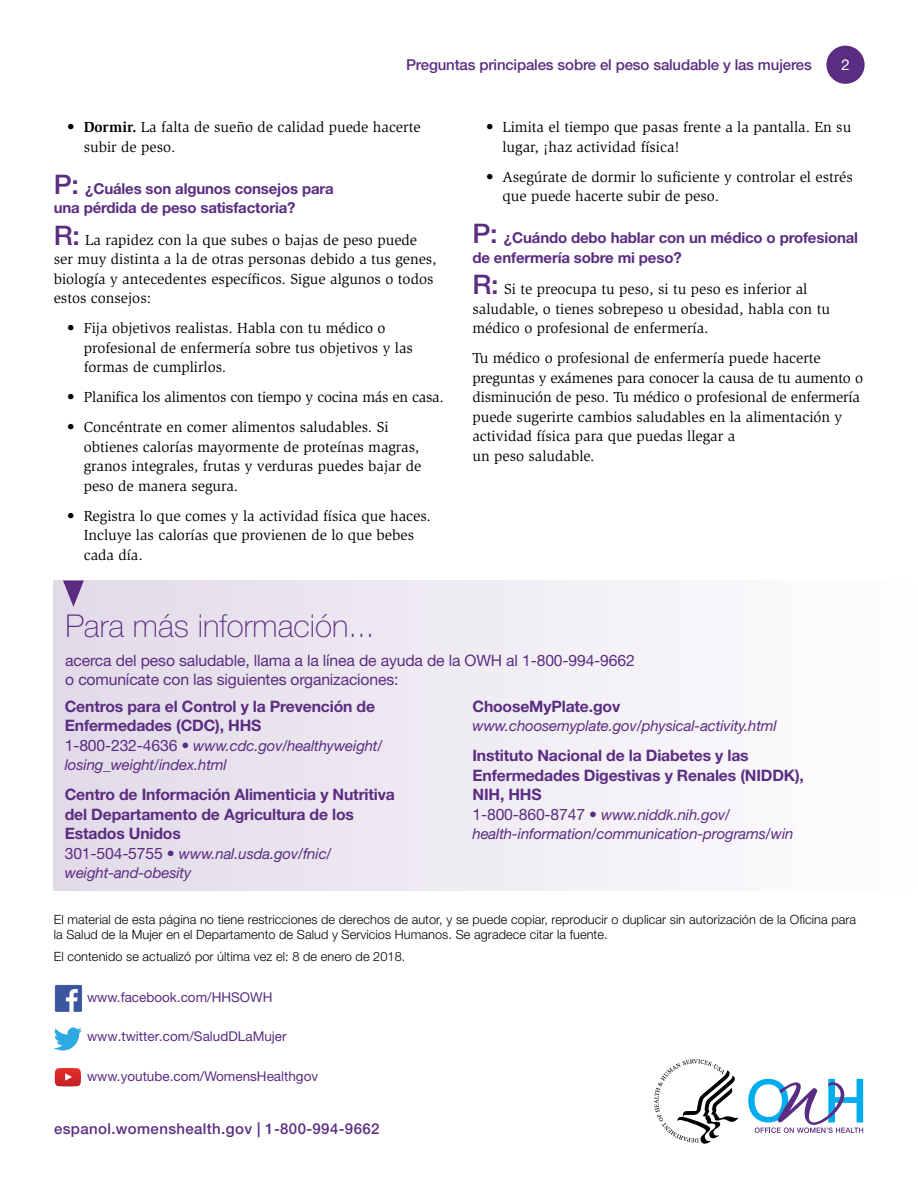
<style>
.page{position:relative;width:918px;height:1188px;background:#fff}
.page>*{position:absolute;margin:0;border:0;box-sizing:border-box;transform-origin:0 0}
.t1{font:100 31.5px "Helvetica Neue LT Std";color:#5b2d82}
.t2{font:700 15.75px/19.5px "Helvetica Neue LT Std";letter-spacing:-.01em;color:#5b2d82}
.t3{font:15.75px/19.5px "Helvetica Neue LT Std";letter-spacing:-.01em;color:#5b2d82}
.t4{font:15px/19.5px "Slimbach Std";color:#000}
.t5{font:italic 15px/19.5px "Helvetica Neue LT Std";letter-spacing:-.01em;color:#5b2d82}
.t6{font:700 15px/19.5px "Helvetica Neue LT Std";letter-spacing:-.01em;color:#5b2d82}
.t7{font:500 15px "Helvetica Neue LT Std";letter-spacing:-.01em;color:#5b2d82}
.t8{font:500 15px "Helvetica Neue LT Std";letter-spacing:.025em;color:#5b2d82}
.t9{font:15px "Helvetica Neue LT Std";color:#fff}
.t10{font:13.5px "Helvetica Neue LT Std";color:#5b2d82}
.t11{font:300 12.75px/15px "Helvetica Neue LT Std";letter-spacing:.005em;color:#000}
.s1{font-weight:700}
.s2{font-weight:500;font-size:27px}
.s3{font-family:"Helvetica Neue LT Std";font-weight:500;font-size:27px;color:#5b2d82}
.s4{font-style:normal;font-size:15.75px}
</style>
<div class="page">
<div style="left:54px;top:580px;width:864px;height:311px;background:linear-gradient(to right,#e2dae8,#fefeff)"></div>
<div style="left:826px;top:46px;width:39px;height:38px;background:#5b2d82;border-radius:50%"></div>
<svg style="left:63px;top:580px;width:21px;height:27px"></svg>
<img style="left:54px;top:984px;width:28px;height:28px">
<svg style="left:54px;top:1028px;width:28px;height:23px"></svg>
<svg style="left:55px;top:1068px;width:26px;height:18px"></svg>
<svg style="left:654px;top:1059px;width:84px;height:85px"></svg>
<svg style="left:748px;top:1078px;width:115px;height:55px"></svg>
<p class="t7" style="left:406px;top:56px;width:407px">Preguntas principales sobre el peso saludable y las mujeres</p>
<p class="t9" style="left:841px;top:56px;width:10px">2</p>
<p class="t4" style="left:84px;top:118px;width:338px;text-indent:-16px">• <span class="s1">Dormir.</span> La falta de sueño de calidad puede hacerte subir de peso.</p>
<h2 class="t6" style="left:54px;top:178px;width:282px"><span class="s2">P:</span> ¿Cuáles son algunos consejos para una pérdida de peso satisfactoria?</h2>
<p class="t4" style="left:54px;top:230px;width:384px"><span class="s3">R:</span> La rapidez con la que subes o bajas de peso puede ser muy distinta a la de otras personas debido a tus genes, biología y antecedentes específicos. Sigue algunos o todos estos consejos:</p>
<p class="t4" style="left:84px;top:319px;width:331px;text-indent:-16px">• Fija objetivos realistas. Habla con tu médico o profesional de enfermería sobre tus objetivos y las formas de cumplirlos.</p>
<p class="t4" style="left:67px;top:388px;width:378px">• Planifica los alimentos con tiempo y cocina más en casa.</p>
<p class="t4" style="left:84px;top:418px;width:339px;text-indent:-16px">• Concéntrate en comer alimentos saludables. Si obtienes calorías mayormente de proteínas magras, granos integrales, frutas y verduras puedes bajar de peso de manera segura.</p>
<p class="t4" style="left:84px;top:506px;width:349px;text-indent:-16px">• Registra lo que comes y la actividad física que haces.<br>Incluye las calorías que provienen de lo que bebes cada día.</p>
<p class="t4" style="left:503px;top:118px;width:350px;text-indent:-16px">• Limita el tiempo que pasas frente a la pantalla. En su lugar, ¡haz actividad física!</p>
<p class="t4" style="left:503px;top:167px;width:352px;text-indent:-16px">• Asegúrate de dormir lo suficiente y controlar el estrés que puede hacerte subir de peso.</p>
<h2 class="t6" style="left:472px;top:228px;width:387px"><span class="s2">P:</span> ¿Cuándo debo hablar con un médico o profesional de enfermería sobre mi peso?</h2>
<p class="t4" style="left:472px;top:280px;width:359px"><span class="s3">R:</span> Si te preocupa tu peso, si tu peso es inferior al saludable, o tienes sobrepeso u obesidad, habla con tu médico o profesional de enfermería.</p>
<p class="t4" style="left:473px;top:349px;width:392px">Tu médico o profesional de enfermería puede hacerte preguntas y exámenes para conocer la causa de tu aumento o disminución de peso. Tu médico o profesional de enfermería puede sugerirte cambios saludables en la alimentación y actividad física para que puedas llegar a<br>un peso saludable.</p>
<h3 class="t1" style="left:65px;top:608px;width:311px">Para más información...</h3>
<p class="t3" style="left:65px;top:650px;width:571px">acerca del peso saludable, llama a la línea de ayuda de la OWH al 1-800-994-9662 o comunícate con las siguientes organizaciones:</p>
<p class="t2" style="left:65px;top:696px;width:312px">Centros para el Control y la Prevención de<br>Enfermedades (CDC), HHS</p>
<p class="t5" style="left:65px;top:735px;width:319px"><span class="s4">1-800-232-4636 •</span> www.cdc.gov/healthyweight/ losing_weight/index.html</p>
<p class="t2" style="left:65px;top:784px;width:332px">Centro de Información Alimenticia y Nutritiva del Departamento de Agricultura de los<br>Estados Unidos</p>
<p class="t5" style="left:65px;top:843px;width:268px"><span class="s4">301-504-5755 •</span> www.nal.usda.gov/fnic/ weight-and-obesity</p>
<p class="t2" style="left:472px;top:696px;width:149px">ChooseMyPlate.gov</p>
<p class="t5" style="left:472px;top:716px;width:306px">www.choosemyplate.gov/physical-activity.html</p>
<p class="t2" style="left:472px;top:745px;width:333px">Instituto Nacional de la Diabetes y las<br>Enfermedades Digestivas y Renales (NIDDK),<br>NIH, HHS</p>
<p class="t5" style="left:472px;top:804px;width:323px"><span class="s4">1-800-860-8747 •</span> www.niddk.nih.gov/ health-information/communication-programs/win</p>
<p class="t11" style="left:54px;top:912px;width:804px">El material de esta página no tiene restricciones de derechos de autor, y se puede copiar, reproducir o duplicar sin autorización de la Oficina para la Salud de la Mujer en el Departamento de Salud y Servicios Humanos. Se agradece citar la fuente.</p>
<p class="t11" style="left:54px;top:949px;width:353px">El contenido se actualizó por última vez el: 8 de enero de 2018.</p>
<p class="t10" style="left:87px;top:989px;width:187px">www.facebook.com/HHSOWH</p>
<p class="t10" style="left:87px;top:1028px;width:201px">www.twitter.com/SaludDLaMujer</p>
<p class="t10" style="left:87px;top:1068px;width:233px">www.youtube.com/WomensHealthgov</p>
<p class="t8" style="left:54px;top:1119px;width:327px">espanol.womenshealth.gov | 1-800-994-9662</p>
</div>
